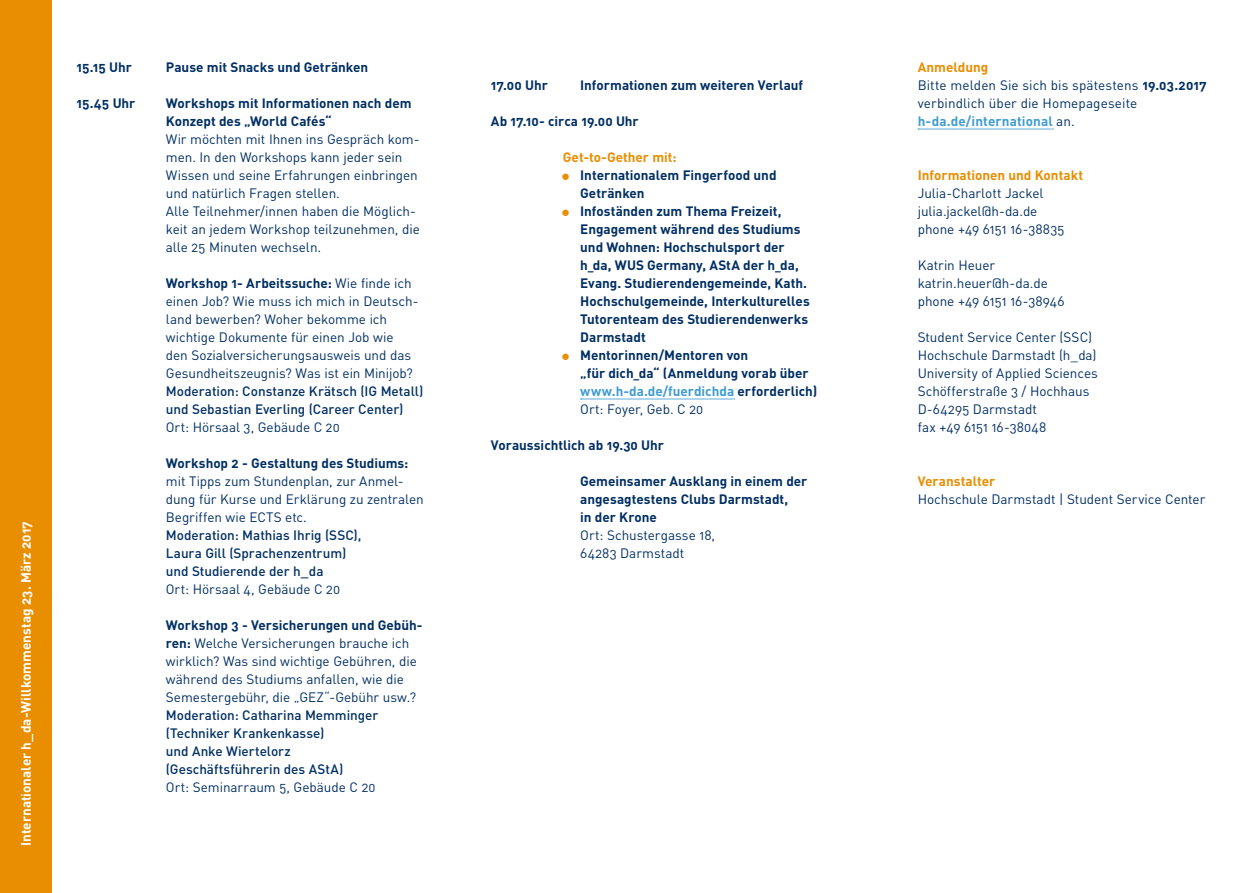
<style>
.page{position:relative;width:1257px;height:893px;background:#fff}
.page>*{position:absolute;margin:0;border:0;box-sizing:border-box;transform-origin:0 0}
.t1{font:13.5px/18px "DINOT";letter-spacing:-.005em;color:#002f64}
.t2{font:700 13.5px/18px "DINOT";letter-spacing:-.005em;color:#002f64}
.t3{font:500 13.5px/18px "DINOT";letter-spacing:-.005em;color:#002f64}
.t4{font:700 13.5px "DINOT";letter-spacing:-.005em;color:#e88e00}
.t5{font:700 13.5px "DINOT";letter-spacing:-.005em;color:#fff}
.s1{font-weight:700}
.s2{color:#409cd2}
.s3{font-weight:400}
.s4{font-weight:700;color:#e88e00}
.s5{font-weight:700;color:#409cd2}
</style>
<div class="page">
<div style="left:0;top:0;width:51px;height:893px;background:#e88e00"></div>
<svg style="left:918px;top:129px;width:135px;height:1px"></svg>
<svg style="left:580px;top:399px;width:155px;height:1px"></svg>
<p class="t5" style="left:17px;top:846px;width:326px;rotate:-90deg">Internationaler h_da-Willkommenstag 23. März 2017</p>
<p class="t2" style="left:77px;top:58px;width:57px">15.15 Uhr</p>
<p class="t2" style="left:166px;top:58px;width:204px">Pause mit Snacks und Getränken</p>
<p class="t2" style="left:77px;top:94px;width:60px">15.45 Uhr</p>
<p class="t2" style="left:166px;top:94px;width:247px">Workshops mit Informationen nach dem<br>Konzept des „World Cafés“</p>
<p class="t1" style="left:166px;top:130px;width:255px">Wir möchten mit Ihnen ins Gespräch kom&shy;men. In den Workshops kann jeder sein Wissen und seine Erfahrungen einbringen und natürlich Fragen stellen.<br>Alle Teilnehmer/innen haben die Möglich&shy;keit an jedem Workshop teilzunehmen, die alle 25 Minuten wechseln.</p>
<p class="t1" style="left:166px;top:274px;width:254px"><span class="s1">Workshop 1- Arbeitssuche:</span> Wie finde ich einen Job? Wie muss ich mich in Deutsch&shy;land bewerben? Woher bekomme ich wichtige Dokumente für einen Job wie den Sozialversicherungsausweis und das Gesundheitszeugnis? Was ist ein Minijob?</p>
<p class="t3" style="left:166px;top:381px;width:259px">Moderation: Constanze Krätsch (IG Metall) und Sebastian Everling (Career Center)</p>
<p class="t1" style="left:166px;top:417px;width:175px">Ort: Hörsaal 3, Gebäude C 20</p>
<p class="t2" style="left:166px;top:453px;width:244px">Workshop 2 - Gestaltung des Studiums:</p>
<p class="t1" style="left:166px;top:471px;width:259px">mit Tipps zum Stundenplan, zur Anmel&shy;dung für Kurse und Erklärung zu zentralen<br>Begriffen wie ECTS etc.</p>
<p class="t3" style="left:166px;top:525px;width:197px">Moderation: Mathias Ihrig (SSC),<br>Laura Gill (Sprachenzentrum) und Studierende der h_da</p>
<p class="t1" style="left:166px;top:579px;width:176px">Ort: Hörsaal 4, Gebäude C 20</p>
<p class="t1" style="left:166px;top:615px;width:258px"><span class="s1">Workshop 3 - Versicherungen und Gebüh&shy;ren:</span> Welche Versicherungen brauche ich wirklich? Was sind wichtige Gebühren, die während des Studiums anfallen, wie die Semestergebühr, die „GEZ“-Gebühr usw.?</p>
<p class="t3" style="left:166px;top:705px;width:214px">Moderation: Catharina Memminger (Techniker Krankenkasse)<br>und Anke Wiertelorz (Geschäftsführerin des AStA)</p>
<p class="t1" style="left:166px;top:777px;width:211px">Ort: Seminarraum 5, Gebäude C 20</p>
<p class="t2" style="left:491px;top:76px;width:58px">17.00 Uhr</p>
<p class="t2" style="left:580px;top:76px;width:224px">Informationen zum weiteren Verlauf</p>
<p class="t2" style="left:491px;top:112px;width:149px">Ab 17.10- circa 19.00 Uhr</p>
<p class="t4" style="left:563px;top:148px;width:115px">Get-to-Gether mit:</p>
<p class="t2" style="left:580px;top:166px;width:239px">Internationalem Fingerfood und<br>Getränken<br>Infoständen zum Thema Freizeit,<br>Engagement während des Studiums und Wohnen: Hochschulsport der h_da, WUS Germany, AStA der h_da,<br>Evang. Studierendengemeinde, Kath.<br>Hochschulgemeinde, Interkulturelles<br>Tutorenteam des Studierendenwerks<br>Darmstadt<br>Mentorinnen/Mentoren von<br>„für dich_da“ (Anmeldung vorab über <span class="s2">www.h-da.de/fuerdichda</span> erforderlich)<br><span class="s3">Ort: Foyer, Geb. C 20</span></p>
<p class="t2" style="left:491px;top:436px;width:175px">Voraussichtlich ab 19.30 Uhr</p>
<p class="t2" style="left:580px;top:472px;width:229px">Gemeinsamer Ausklang in einem der angesagtestens Clubs Darmstadt,<br>in der Krone</p>
<p class="t1" style="left:580px;top:526px;width:136px">Ort: Schustergasse 18,<br>64283 Darmstadt</p>
<p class="t1" style="left:917px;top:58px;width:290px"><span class="s4">Anmeldung<br></span>Bitte melden Sie sich bis spätestens <span class="s1">19.03.2017 </span>verbindlich über die Homepageseite <span class="s5">h-da.de/international</span> an.</p>
<p class="t4" style="left:917px;top:166px;width:167px">Informationen und Kontakt</p>
<p class="t1" style="left:917px;top:184px;width:148px">Julia-Charlott Jackel julia.jackel@h-da.de phone +49 6151 16-38835</p>
<p class="t1" style="left:917px;top:256px;width:148px">Katrin Heuer katrin.heuer@h-da.de phone +49 6151 16-38946</p>
<p class="t1" style="left:917px;top:328px;width:182px">Student Service Center (SSC)<br>Hochschule Darmstadt (h_da)<br>University of Applied Sciences<br>Schöfferstraße 3 / Hochhaus<br>D-64295 Darmstadt<br>fax +49 6151 16-38048</p>
<p class="t4" style="left:917px;top:472px;width:79px">Veranstalter</p>
<p class="t1" style="left:917px;top:490px;width:289px">Hochschule Darmstadt | Student Service Center</p>
</div>
